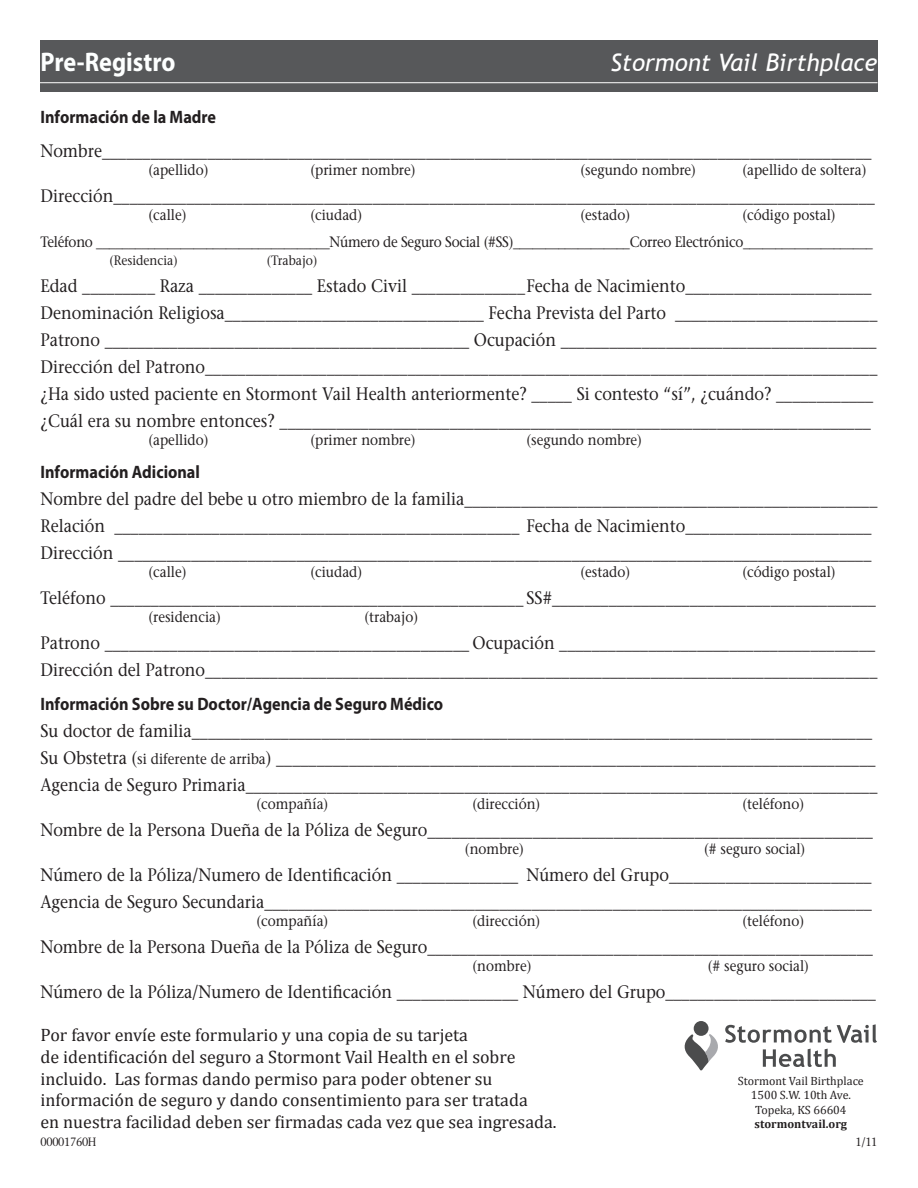
<style>
.page{position:relative;width:918px;height:1188px;background:#fff}
.page>*{position:absolute;margin:0;border:0;box-sizing:border-box;transform-origin:0 0}
.t1{font:700 27px "Myriad Pro";color:#fdffff;scale:.9 1}
.t2{font:italic 24px "Trebuchet MS";color:#fff}
.t3{font:18px "Stone Serif";color:#231f20;scale:.9 1}
.t4{font:18px "Cambria";color:#231f20}
.t5{font:700 18px "Myriad Pro";color:#231f20;scale:.9 1}
.t6{font:15px "Stone Serif";color:#231f20;scale:.9 1}
.t7{font:15px "Stone Serif";letter-spacing:-.02em;color:#231f20;scale:.9 1}
.t8{font:13.5px "Stone Serif";color:#231f20;scale:.9 1}
.t9{font:12px "Cambria";color:#231f20}
.t10{font:700 12px "Cambria";color:#231f20}
.t11{font:12px "Stone Serif";letter-spacing:-.025em;color:#231f20;scale:.9 1}
.s1{font-size:15px}
</style>
<div class="page">
<div style="left:40px;top:40px;width:838px;height:52px;background:#57585a"></div>
<hr style="left:34px;top:82px;width:844px;height:1px;background:#fff">
<div style="left:694px;top:1021px;width:15px;height:15px;background:#4b4c4d;border-radius:50%"></div>
<svg style="left:685px;top:1024px;width:192px;height:46px"></svg>
<p class="t1" style="left:40px;top:45px;width:151px">Pre-Registro</p>
<p class="t2" style="left:610px;top:49px;width:269px">Stormont Vail Birthplace</p>
<p class="t5" style="left:40px;top:105px;width:197px">Información de la Madre</p>
<p class="t3" style="left:40px;top:139px;width:925px">Nombre_______________________________________________________________________________________________</p>
<p class="t6" style="left:148px;top:160px;width:68px">(apellido)</p>
<p class="t6" style="left:310px;top:160px;width:118px">(primer nombre)</p>
<p class="t6" style="left:580px;top:160px;width:130px">(segundo nombre)</p>
<p class="t6" style="left:742px;top:160px;width:139px">(apellido de soltera)</p>
<p class="t3" style="left:40px;top:184px;width:929px">Dirección______________________________________________________________________________________________</p>
<p class="t6" style="left:148px;top:205px;width:44px">(calle)</p>
<p class="t6" style="left:311px;top:205px;width:59px">(ciudad)</p>
<p class="t6" style="left:581px;top:205px;width:57px">(estado)</p>
<p class="t6" style="left:743px;top:205px;width:105px">(código postal)</p>
<p class="t7" style="left:40px;top:232px;width:926px">Teléfono ____________________________________Número de Seguro Social (#SS)__________________Correo Electrónico____________________</p>
<p class="t8" style="left:110px;top:252px;width:77px">(Residencia)</p>
<p class="t8" style="left:267px;top:252px;width:58px">(Trabajo)</p>
<p class="t3" style="left:40px;top:274px;width:925px">Edad _________ Raza ______________ Estado Civil ______________Fecha de Nacimiento_______________________</p>
<p class="t3" style="left:40px;top:301px;width:932px">Denominación Religiosa________________________________ Fecha Prevista del Parto _________________________</p>
<p class="t3" style="left:40px;top:328px;width:931px">Patrono _____________________________________________ Ocupación _______________________________________</p>
<p class="t3" style="left:40px;top:355px;width:931px">Dirección del Patrono___________________________________________________________________________________</p>
<p class="t3" style="left:40px;top:382px;width:927px">¿Ha sido usted paciente en Stormont Vail Health anteriormente? _____ Si contesto “sí”, ¿cuándo? ____________</p>
<p class="t3" style="left:40px;top:409px;width:924px">¿Cuál era su nombre entonces? _________________________________________________________________________</p>
<p class="t6" style="left:148px;top:430px;width:68px">(apellido)</p>
<p class="t6" style="left:310px;top:430px;width:118px">(primer nombre)</p>
<p class="t6" style="left:526px;top:430px;width:130px">(segundo nombre)</p>
<p class="t5" style="left:40px;top:461px;width:179px">Información Adicional</p>
<p class="t3" style="left:40px;top:488px;width:931px">Nombre del padre del bebe u otro miembro de la familia___________________________________________________</p>
<p class="t3" style="left:40px;top:515px;width:925px">Relación __________________________________________________ Fecha de Nacimiento_______________________</p>
<p class="t3" style="left:40px;top:542px;width:925px">Dirección _____________________________________________________________________________________________</p>
<p class="t6" style="left:148px;top:563px;width:44px">(calle)</p>
<p class="t6" style="left:311px;top:563px;width:59px">(ciudad)</p>
<p class="t6" style="left:581px;top:563px;width:57px">(estado)</p>
<p class="t6" style="left:743px;top:563px;width:105px">(código postal)</p>
<p class="t3" style="left:40px;top:587px;width:930px">Teléfono ___________________________________________________ SS#________________________________________</p>
<p class="t6" style="left:148px;top:608px;width:82px">(residencia)</p>
<p class="t6" style="left:365px;top:608px;width:61px">(trabajo)</p>
<p class="t3" style="left:40px;top:632px;width:929px">Patrono _____________________________________________ Ocupación _______________________________________</p>
<p class="t3" style="left:40px;top:659px;width:931px">Dirección del Patrono___________________________________________________________________________________</p>
<p class="t5" style="left:40px;top:692px;width:449px">Información Sobre su Doctor/Agencia de Seguro Médico</p>
<p class="t3" style="left:40px;top:720px;width:926px">Su doctor de familia____________________________________________________________________________________</p>
<p class="t3" style="left:40px;top:747px;width:929px">Su Obstetra (<span class="s1">si diferente de arriba</span>) __________________________________________________________________________</p>
<p class="t3" style="left:40px;top:774px;width:931px">Agencia de Seguro Primaria______________________________________________________________________________</p>
<p class="t6" style="left:256px;top:795px;width:81px">(compañía)</p>
<p class="t6" style="left:473px;top:795px;width:77px">(dirección)</p>
<p class="t6" style="left:743px;top:795px;width:70px">(teléfono)</p>
<p class="t3" style="left:40px;top:819px;width:926px">Nombre de la Persona Dueña de la Póliza de Seguro_______________________________________________________</p>
<p class="t6" style="left:465px;top:840px;width:67px">(nombre)</p>
<p class="t6" style="left:704px;top:840px;width:114px">(# seguro social)</p>
<p class="t3" style="left:40px;top:864px;width:925px">Número de la Póliza/Numero de Identificación _______________ Número del Grupo_________________________</p>
<p class="t3" style="left:40px;top:891px;width:925px">Agencia de Seguro Secundaria___________________________________________________________________________</p>
<p class="t6" style="left:256px;top:912px;width:81px">(compañía)</p>
<p class="t6" style="left:473px;top:912px;width:77px">(dirección)</p>
<p class="t6" style="left:743px;top:912px;width:70px">(teléfono)</p>
<p class="t3" style="left:40px;top:936px;width:926px">Nombre de la Persona Dueña de la Póliza de Seguro_______________________________________________________</p>
<p class="t6" style="left:472px;top:957px;width:67px">(nombre)</p>
<p class="t6" style="left:708px;top:957px;width:114px">(# seguro social)</p>
<p class="t3" style="left:40px;top:981px;width:930px">Número de la Póliza/Numero de Identificación _______________ Número del Grupo__________________________</p>
<p class="t4" style="left:40px;top:1025px;width:429px">Por favor envíe este formulario y una copia de su tarjeta</p>
<p class="t4" style="left:40px;top:1046px;width:476px">de identificación del seguro a Stormont Vail Health en el sobre</p>
<p class="t4" style="left:40px;top:1068px;width:454px">incluido. Las formas dando permiso para poder obtener su</p>
<p class="t4" style="left:40px;top:1089px;width:489px">información de seguro y dando consentimiento para ser tratada</p>
<p class="t4" style="left:40px;top:1111px;width:518px">en nuestra facilidad deben ser firmadas cada vez que sea ingresada.</p>
<p class="t9" style="left:738px;top:1074px;width:127px">Stormont Vail Birthplace</p>
<p class="t9" style="left:751px;top:1088px;width:102px">1500 S.W. 10th Ave.</p>
<p class="t9" style="left:755px;top:1103px;width:93px">Topeka, KS 66604</p>
<p class="t10" style="left:755px;top:1116px;width:94px">stormontvail.org</p>
<p class="t11" style="left:40px;top:1134px;width:64px">00001760H</p>
<p class="t11" style="left:856px;top:1134px;width:26px">1/11</p>
</div>
